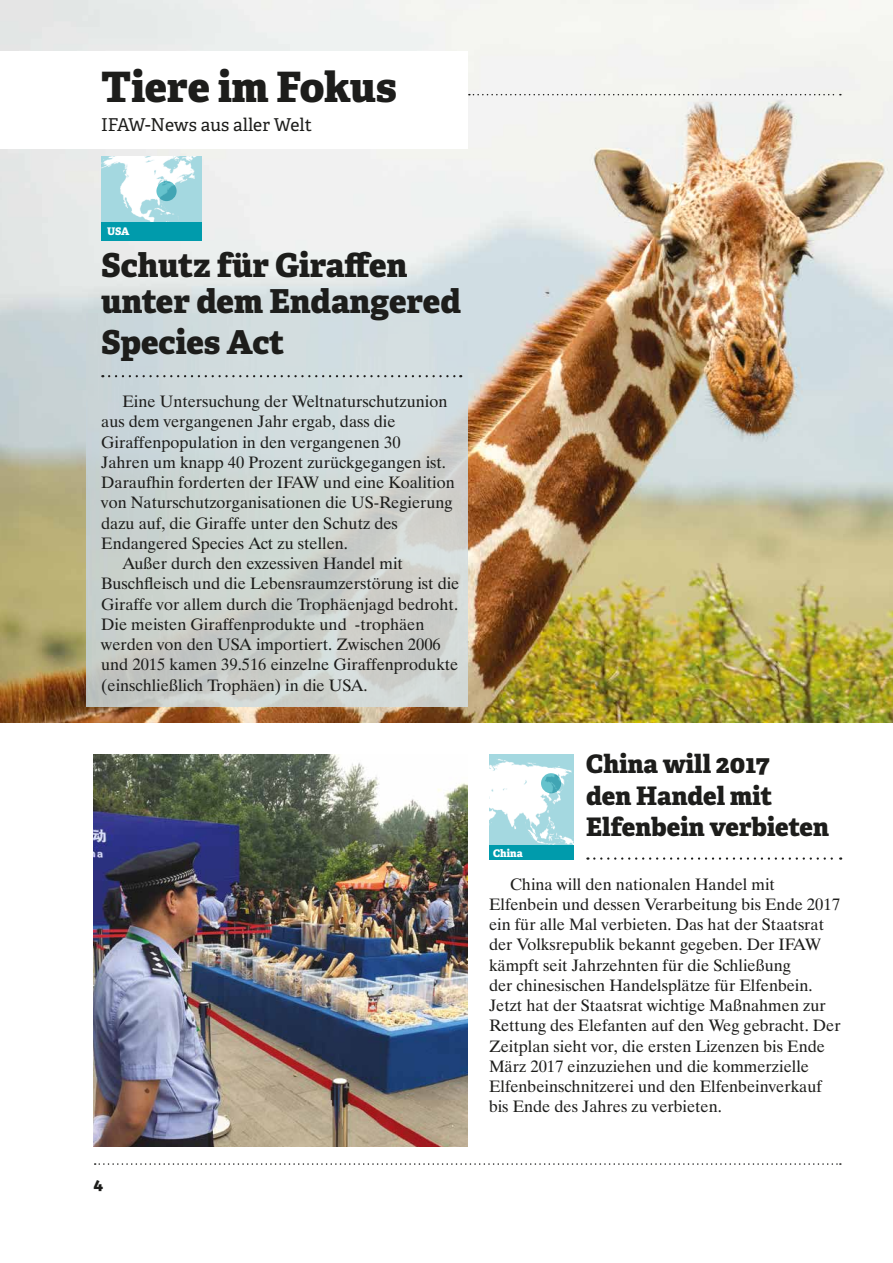
<style>
.page{position:relative;width:893px;height:1263px;background:#fff}
.page>*{position:absolute;margin:0;border:0;box-sizing:border-box;transform-origin:0 0}
.t1{font:800 41.85px "Adelle";letter-spacing:-.005em;color:#1d1d1b}
.t2{font:800 33px/36px "Adelle";color:#1d1d1b}
.t3{font:800 25.5px/31.5px "Adelle";color:#1d1d1b}
.t4{font:17.7px "Adelle";color:#1d1d1b}
.t5{font:16.5px/20.2px "Dutch 801 BT";color:#1d1d1b}
.t6{font:800 16.5px "Adelle";color:#1d1d1b}
.t7{font:800 10.5px "Adelle";color:#fff}
</style>
<div class="page">
<img style="left:0;top:0;width:893px;height:723px">
<img style="left:86px;top:314px;width:381px;height:392px">
<hr style="left:892px;top:800px;width:1px;height:340px;background:#d5ecf0">
<div style="left:0;top:51px;width:468px;height:98px;background:#fff"></div>
<img style="left:489px;top:754px;width:85px;height:104px">
<img style="left:101px;top:156px;width:101px;height:66px">
<svg style="left:156px;top:181px;width:21px;height:20px"></svg>
<svg style="left:541px;top:773px;width:20px;height:20px"></svg>
<div style="left:101px;top:222px;width:101px;height:19px;background:#009bac"></div>
<div style="left:489px;top:846px;width:84px;height:14px;background:#009bac"></div>
<svg style="left:109px;top:375px;width:352px;height:2px"></svg>
<svg style="left:594px;top:857px;width:247px;height:3px"></svg>
<img style="left:94px;top:754px;width:374px;height:393px">
<svg style="left:95px;top:1163px;width:746px;height:2px"></svg>
<svg style="left:469px;top:94px;width:372px;height:1px"></svg>
<h1 class="t1" style="left:101px;top:56px;width:297px">Tiere im Fokus</h1>
<p class="t4" style="left:101px;top:112px;width:212px">IFAW-News aus aller Welt</p>
<p class="t7" style="left:107px;top:224px;width:24px">USA</p>
<h2 class="t2" style="left:101px;top:245px;width:361px">Schutz für Giraffen unter dem Endangered</h2>
<h2 class="t2" style="left:101px;top:323px;width:185px">Species Act</h2>
<p class="t5" style="left:122px;top:391px;width:327px">Eine Untersuchung der Weltnaturschutzunion</p>
<p class="t5" style="left:101px;top:411px;width:296px">aus dem vergangenen Jahr ergab, dass die</p>
<p class="t5" style="left:101px;top:432px;width:301px">Giraffenpopulation in den vergangenen 30</p>
<p class="t5" style="left:101px;top:452px;width:346px">Jahren um knapp 40 Prozent zurückgegangen ist.</p>
<p class="t5" style="left:101px;top:472px;width:355px">Daraufhin forderten der IFAW und eine Koalition</p>
<p class="t5" style="left:101px;top:492px;width:353px">von Naturschutzorganisationen die US-Regierung</p>
<p class="t5" style="left:101px;top:513px;width:298px">dazu auf, die Giraffe unter den Schutz des</p>
<p class="t5" style="left:101px;top:533px;width:248px">Endangered Species Act zu stellen.</p>
<p class="t5" style="left:122px;top:553px;width:282px">Außer durch den exzessiven Handel mit</p>
<p class="t5" style="left:101px;top:573px;width:360px">Buschfleisch und die Lebensraumzerstörung ist die</p>
<p class="t5" style="left:101px;top:594px;width:358px">Giraffe vor allem durch die Trophäenjagd bedroht.</p>
<p class="t5" style="left:101px;top:614px;width:325px">Die meisten Giraffenprodukte und -trophäen</p>
<p class="t5" style="left:101px;top:634px;width:341px">werden von den USA importiert. Zwischen 2006</p>
<p class="t5" style="left:101px;top:654px;width:359px">und 2015 kamen 39.516 einzelne Giraffenprodukte</p>
<p class="t5" style="left:101px;top:675px;width:268px">(einschließlich Trophäen) in die USA.</p>
<p class="t6" style="left:94px;top:1172px;width:11px">4</p>
<p class="t7" style="left:493px;top:845px;width:31px">China</p>
<h3 class="t3" style="left:586px;top:747px;width:244px">China will 2017<br>den Handel mit<br>Elfenbein verbieten</h3>
<p class="t5" style="left:489px;top:874px;width:353px;text-indent:21px">China will den nationalen Handel mit Elfenbein und dessen Verarbeitung bis Ende 2017 ein für alle Mal verbieten. Das hat der Staatsrat der Volksrepublik bekannt gegeben. Der IFAW kämpft seit Jahrzehnten für die Schließung<br>der chinesischen Handelsplätze für Elfenbein.<br>Jetzt hat der Staatsrat wichtige Maßnahmen zur Rettung des Elefanten auf den Weg gebracht. Der Zeitplan sieht vor, die ersten Lizenzen bis Ende März 2017 einzuziehen und die kommerzielle Elfenbeinschnitzerei und den Elfenbeinverkauf bis Ende des Jahres zu verbieten.</p>
</div>
